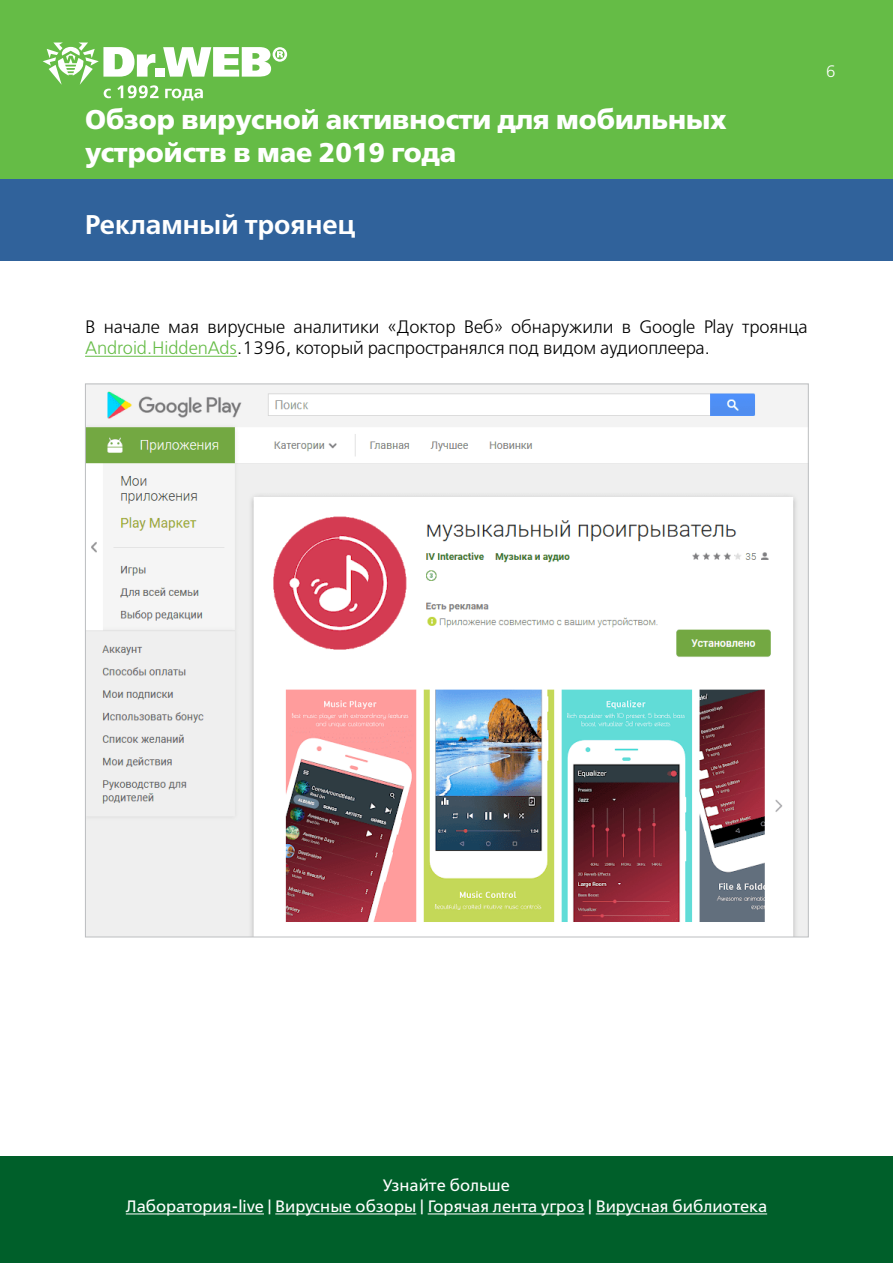
<style>
.page{position:relative;width:893px;height:1263px;background:#fff}
.page>*{position:absolute;margin:0;border:0;box-sizing:border-box;transform-origin:0 0}
.t1{font:700 27px/32.4px "Free Set";color:#fff}
.t2{font:600 27px "Free Set";color:#fff}
.t3{font:300 18px/21.6px "Free Set";letter-spacing:-.005em;color:#000}
.t4{font:16.5px/21.6px "Free Set";color:#fff;text-align:center}
.t5{font:300 16.5px "Free Set";color:#fff}
.s1{color:#65bc46}
</style>
<div class="page">
<div style="left:0;top:0;width:893px;height:179px;background:#65bc46"></div>
<svg style="left:43px;top:43px;width:244px;height:58px"></svg>
<div style="left:0;top:1157px;width:893px;height:106px;background:#005f2a"></div>
<hr style="left:126px;top:1213px;width:138px;height:1px;background:#fff">
<hr style="left:275px;top:1213px;width:141px;height:1px;background:#fff">
<hr style="left:428px;top:1213px;width:156px;height:1px;background:#fff">
<hr style="left:596px;top:1213px;width:171px;height:1px;background:#fff">
<hr style="left:85px;top:356px;width:152px;height:1px;background:#65bc46">
<img style="left:87px;top:386px;width:720px;height:549px">
<div style="left:0;top:179px;width:893px;height:81px;background:#30629b"></div>
<h1 class="t1" style="left:85px;top:103px;width:643px">Обзор вирусной активности для мобильных устройств в мае 2019 года</h1>
<h1 class="t2" style="left:85px;top:206px;width:272px">Рекламный троянец</h1>
<p class="t5" style="left:826px;top:61px;width:12px">6</p>
<p class="t3" style="left:85px;top:316px;width:724px">В начале мая вирусные аналитики «Доктор Веб» обнаружили в Google Play троянца<br><span class="s1">Android.HiddenAds</span>.1396, который распространялся под видом аудиоплеера.</p>
<p class="t4" style="left:126px;top:1174px;width:643px">Узнайте больше<br>Лаборатория-live | Вирусные обзоры | Горячая лента угроз | Вирусная библиотека</p>
</div>
